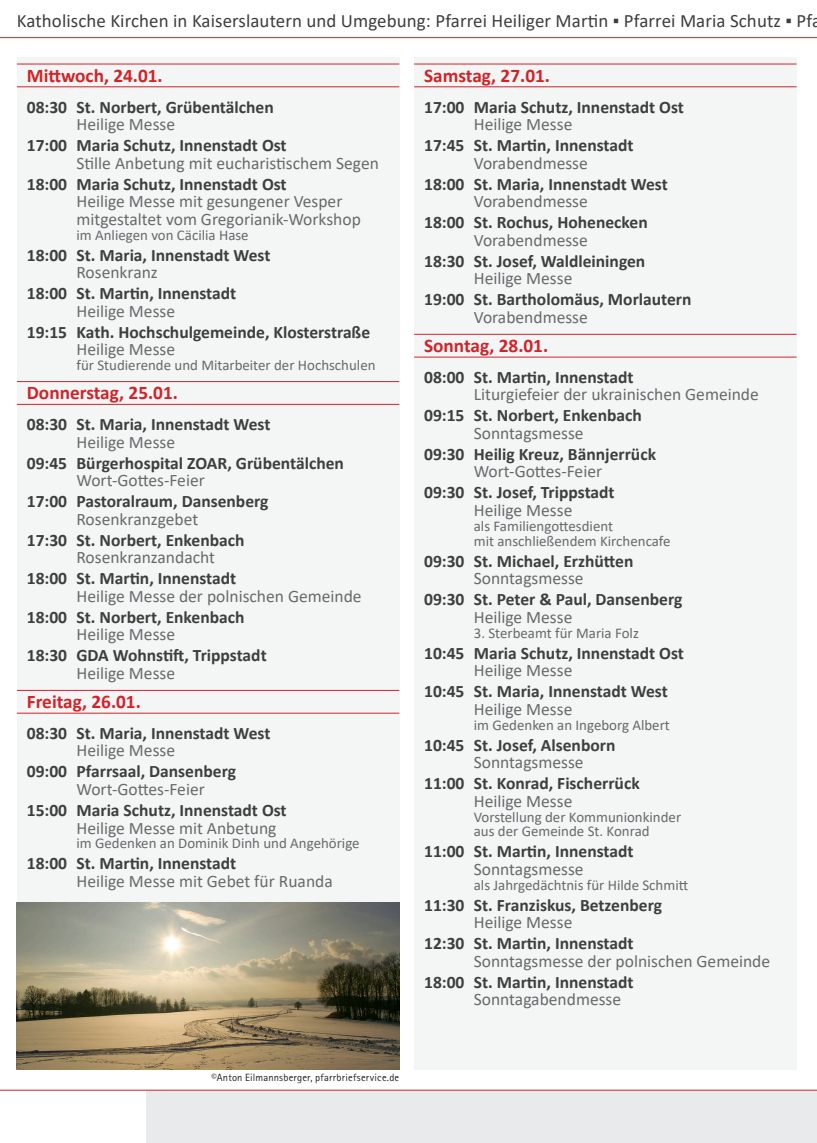
<style>
.page{position:relative;width:817px;height:1143px;background:#fff}
.page>*{position:absolute;margin:0;border:0;box-sizing:border-box;transform-origin:0 0}
.TagDatum{font:700 19.25px "Calibri";color:#d1232a}
.t1{font:18.9px "Calibri";letter-spacing:.005em;color:#3e3e3f}
.Uhrzeit_Kirche{font:700 17.5px "Calibri";color:#3e3e3f}
.Messe{font:17.5px "Calibri";color:#69696c}
.Messe-2{font:700 17.5px "Calibri";color:#3e3e3f}
.Zusatztext{font:14.88px "Calibri";color:#69696c}
.Messe-3{font:14.88px "Calibri";color:#69696c}
.Titel{font:10.5px "Rotis Sans Serif";letter-spacing:.02em;color:#231f20}
</style>
<div class="page">
<div style="left:414px;top:57px;width:382px;height:1012px;background:#f4f5f5"></div>
<div style="left:17px;top:57px;width:382px;height:1012px;background:#f4f5f5"></div>
<hr style="left:17px;top:64px;width:382px;height:1px;background:#d1232a">
<hr style="left:17px;top:86px;width:382px;height:1px;background:#d1232a">
<hr style="left:17px;top:381px;width:382px;height:1px;background:#d1232a">
<hr style="left:17px;top:404px;width:382px;height:1px;background:#d1232a">
<hr style="left:17px;top:690px;width:382px;height:1px;background:#d1232a">
<hr style="left:17px;top:712px;width:382px;height:1px;background:#d1232a">
<hr style="left:414px;top:64px;width:382px;height:1px;background:#d1232a">
<hr style="left:414px;top:86px;width:382px;height:1px;background:#d1232a">
<hr style="left:414px;top:334px;width:382px;height:1px;background:#d1232a">
<hr style="left:414px;top:357px;width:382px;height:1px;background:#d1232a">
<div style="left:146px;top:1090px;width:670px;height:52px;background:#e9eaeb"></div>
<hr style="left:0;top:1089px;width:816px;height:1px;background:#d1232a">
<hr style="left:0;top:37px;width:816px;height:1px;background:#d1232a">
<img style="left:17px;top:902px;width:382px;height:167px">
<p class="t1" style="left:17px;top:7px;width:805px">Katholische Kirchen in Kaiserslautern und Umgebung: Pfarrei Heiliger Martin ▪ Pfarrei Maria Schutz ▪ Pfa</p>
<p class="TagDatum" style="left:27px;top:62px;width:137px">Mittwoch, 24.01.</p>
<p class="Uhrzeit_Kirche" style="left:27px;top:94px;width:248px">08:30 St. Norbert, Grübentälchen</p>
<p class="Messe" style="left:76px;top:112px;width:100px">Heilige Messe</p>
<p class="Uhrzeit_Kirche" style="left:27px;top:133px;width:261px">17:00 Maria Schutz, Innenstadt Ost</p>
<p class="Messe" style="left:76px;top:151px;width:304px">Stille Anbetung mit eucharistischem Segen</p>
<p class="Uhrzeit_Kirche" style="left:27px;top:171px;width:261px">18:00 Maria Schutz, Innenstadt Ost</p>
<p class="Messe" style="left:76px;top:189px;width:267px">Heilige Messe mit gesungener Vesper</p>
<p class="Messe" style="left:76px;top:207px;width:286px">mitgestaltet vom Gregorianik-Workshop</p>
<p class="Zusatztext" style="left:76px;top:224px;width:174px">im Anliegen von Cäcilia Hase</p>
<p class="Uhrzeit_Kirche" style="left:27px;top:242px;width:245px">18:00 St. Maria, Innenstadt West</p>
<p class="Messe" style="left:76px;top:260px;width:83px">Rosenkranz</p>
<p class="Uhrzeit_Kirche" style="left:27px;top:281px;width:211px">18:00 St. Martin, Innenstadt</p>
<p class="Messe" style="left:76px;top:298px;width:100px">Heilige Messe</p>
<p class="Uhrzeit_Kirche" style="left:27px;top:319px;width:344px">19:15 Kath. Hochschulgemeinde, Klosterstraße</p>
<p class="Messe" style="left:76px;top:337px;width:100px">Heilige Messe</p>
<p class="Zusatztext" style="left:76px;top:354px;width:300px">für Studierende und Mitarbeiter der Hochschulen</p>
<p class="TagDatum" style="left:27px;top:379px;width:152px">Donnerstag, 25.01.</p>
<p class="Uhrzeit_Kirche" style="left:27px;top:412px;width:245px">08:30 St. Maria, Innenstadt West</p>
<p class="Messe" style="left:76px;top:429px;width:100px">Heilige Messe</p>
<p class="Uhrzeit_Kirche" style="left:27px;top:450px;width:318px">09:45 Bürgerhospital ZOAR, Grübentälchen</p>
<p class="Messe" style="left:76px;top:468px;width:130px">Wort-Gottes-Feier</p>
<p class="Uhrzeit_Kirche" style="left:27px;top:489px;width:243px">17:00 Pastoralraum, Dansenberg</p>
<p class="Messe" style="left:76px;top:506px;width:123px">Rosenkranzgebet</p>
<p class="Uhrzeit_Kirche" style="left:27px;top:527px;width:219px">17:30 St. Norbert, Enkenbach</p>
<p class="Messe" style="left:76px;top:545px;width:140px">Rosenkranzandacht</p>
<p class="Uhrzeit_Kirche" style="left:27px;top:566px;width:211px">18:00 St. Martin, Innenstadt</p>
<p class="Messe" style="left:76px;top:583px;width:286px">Heilige Messe der polnischen Gemeinde</p>
<p class="Uhrzeit_Kirche" style="left:27px;top:604px;width:219px">18:00 St. Norbert, Enkenbach</p>
<p class="Messe" style="left:76px;top:622px;width:100px">Heilige Messe</p>
<p class="Uhrzeit_Kirche" style="left:27px;top:643px;width:241px">18:30 GDA Wohnstift, Trippstadt</p>
<p class="Messe" style="left:76px;top:660px;width:100px">Heilige Messe</p>
<p class="TagDatum" style="left:27px;top:688px;width:115px">Freitag, 26.01.</p>
<p class="Uhrzeit_Kirche" style="left:27px;top:720px;width:245px">08:30 St. Maria, Innenstadt West</p>
<p class="Messe" style="left:76px;top:738px;width:100px">Heilige Messe</p>
<p class="Uhrzeit_Kirche" style="left:27px;top:759px;width:210px">09:00 Pfarrsaal, Dansenberg</p>
<p class="Messe" style="left:76px;top:776px;width:130px">Wort-Gottes-Feier</p>
<p class="Uhrzeit_Kirche" style="left:27px;top:797px;width:261px">15:00 Maria Schutz, Innenstadt Ost</p>
<p class="Messe" style="left:76px;top:815px;width:201px">Heilige Messe mit Anbetung</p>
<p class="Messe-3" style="left:76px;top:833px;width:284px">im Gedenken an Dominik Dinh und Angehörige</p>
<p class="Uhrzeit_Kirche" style="left:27px;top:851px;width:211px">18:00 St. Martin, Innenstadt</p>
<p class="Messe" style="left:76px;top:868px;width:258px">Heilige Messe mit Gebet für Ruanda</p>
<p class="TagDatum" style="left:424px;top:62px;width:127px">Samstag, 27.01.</p>
<p class="Messe-2" style="left:424px;top:94px;width:261px">17:00 Maria Schutz, Innenstadt Ost</p>
<p class="Messe" style="left:473px;top:112px;width:100px">Heilige Messe</p>
<p class="Uhrzeit_Kirche" style="left:424px;top:133px;width:211px">17:45 St. Martin, Innenstadt</p>
<p class="Messe" style="left:473px;top:151px;width:115px">Vorabendmesse</p>
<p class="Uhrzeit_Kirche" style="left:424px;top:171px;width:245px">18:00 St. Maria, Innenstadt West</p>
<p class="Messe" style="left:473px;top:189px;width:115px">Vorabendmesse</p>
<p class="Uhrzeit_Kirche" style="left:424px;top:210px;width:225px">18:00 St. Rochus, Hohenecken</p>
<p class="Messe" style="left:473px;top:228px;width:115px">Vorabendmesse</p>
<p class="Uhrzeit_Kirche" style="left:424px;top:248px;width:222px">18:30 St. Josef, Waldleiningen</p>
<p class="Messe" style="left:473px;top:266px;width:100px">Heilige Messe</p>
<p class="Uhrzeit_Kirche" style="left:424px;top:287px;width:269px">19:00 St. Bartholomäus, Morlautern</p>
<p class="Messe" style="left:473px;top:305px;width:115px">Vorabendmesse</p>
<p class="TagDatum" style="left:424px;top:332px;width:125px">Sonntag, 28.01.</p>
<p class="Uhrzeit_Kirche" style="left:424px;top:364px;width:211px">08:00 St. Martin, Innenstadt</p>
<p class="Messe" style="left:473px;top:382px;width:286px">Liturgiefeier der ukrainischen Gemeinde</p>
<p class="Uhrzeit_Kirche" style="left:424px;top:403px;width:219px">09:15 St. Norbert, Enkenbach</p>
<p class="Messe" style="left:473px;top:421px;width:111px">Sonntagsmesse</p>
<p class="Uhrzeit_Kirche" style="left:424px;top:441px;width:233px">09:30 Heilig Kreuz, Bännjerrück</p>
<p class="Messe" style="left:473px;top:459px;width:130px">Wort-Gottes-Feier</p>
<p class="Uhrzeit_Kirche" style="left:424px;top:480px;width:192px">09:30 St. Josef, Trippstadt</p>
<p class="Messe" style="left:473px;top:498px;width:100px">Heilige Messe</p>
<p class="Messe-3" style="left:473px;top:515px;width:141px">als Familiengottesdient</p>
<p class="Messe-3" style="left:473px;top:530px;width:198px">mit anschließendem Kirchencafe</p>
<p class="Uhrzeit_Kirche" style="left:424px;top:548px;width:211px">09:30 St. Michael, Erzhütten</p>
<p class="Messe" style="left:473px;top:566px;width:111px">Sonntagsmesse</p>
<p class="Uhrzeit_Kirche" style="left:424px;top:587px;width:259px">09:30 St. Peter &amp; Paul, Dansenberg</p>
<p class="Messe" style="left:473px;top:604px;width:100px">Heilige Messe</p>
<p class="Messe-3" style="left:473px;top:622px;width:166px">3. Sterbeamt für Maria Folz</p>
<p class="Uhrzeit_Kirche" style="left:424px;top:640px;width:261px">10:45 Maria Schutz, Innenstadt Ost</p>
<p class="Messe" style="left:473px;top:658px;width:100px">Heilige Messe</p>
<p class="Uhrzeit_Kirche" style="left:424px;top:679px;width:245px">10:45 St. Maria, Innenstadt West</p>
<p class="Messe" style="left:473px;top:696px;width:100px">Heilige Messe</p>
<p class="Messe-3" style="left:473px;top:714px;width:197px">im Gedenken an Ingeborg Albert</p>
<p class="Uhrzeit_Kirche" style="left:424px;top:732px;width:193px">10:45 St. Josef, Alsenborn</p>
<p class="Messe" style="left:473px;top:750px;width:111px">Sonntagsmesse</p>
<p class="Uhrzeit_Kirche" style="left:424px;top:770px;width:217px">11:00 St. Konrad, Fischerrück</p>
<p class="Messe" style="left:473px;top:788px;width:100px">Heilige Messe</p>
<p class="Zusatztext" style="left:473px;top:806px;width:209px">Vorstellung der Kommunionkinder</p>
<p class="Zusatztext" style="left:473px;top:821px;width:177px">aus der Gemeinde St. Konrad</p>
<p class="Uhrzeit_Kirche" style="left:424px;top:839px;width:211px">11:00 St. Martin, Innenstadt</p>
<p class="Messe" style="left:473px;top:856px;width:111px">Sonntagsmesse</p>
<p class="Zusatztext" style="left:473px;top:874px;width:216px">als Jahrgedächtnis für Hilde Schmitt</p>
<p class="Uhrzeit_Kirche" style="left:424px;top:892px;width:239px">11:30 St. Franziskus, Betzenberg</p>
<p class="Messe" style="left:473px;top:910px;width:100px">Heilige Messe</p>
<p class="Uhrzeit_Kirche" style="left:424px;top:931px;width:211px">12:30 St. Martin, Innenstadt</p>
<p class="Messe" style="left:473px;top:948px;width:298px">Sonntagsmesse der polnischen Gemeinde</p>
<p class="Uhrzeit_Kirche" style="left:424px;top:969px;width:211px">18:00 St. Martin, Innenstadt</p>
<p class="Messe" style="left:473px;top:987px;width:149px">Sonntagabendmesse</p>
<p class="Titel" style="left:211px;top:1070px;width:189px">©Anton Eilmannsberger, pfarrbriefservice.de</p>
</div>
